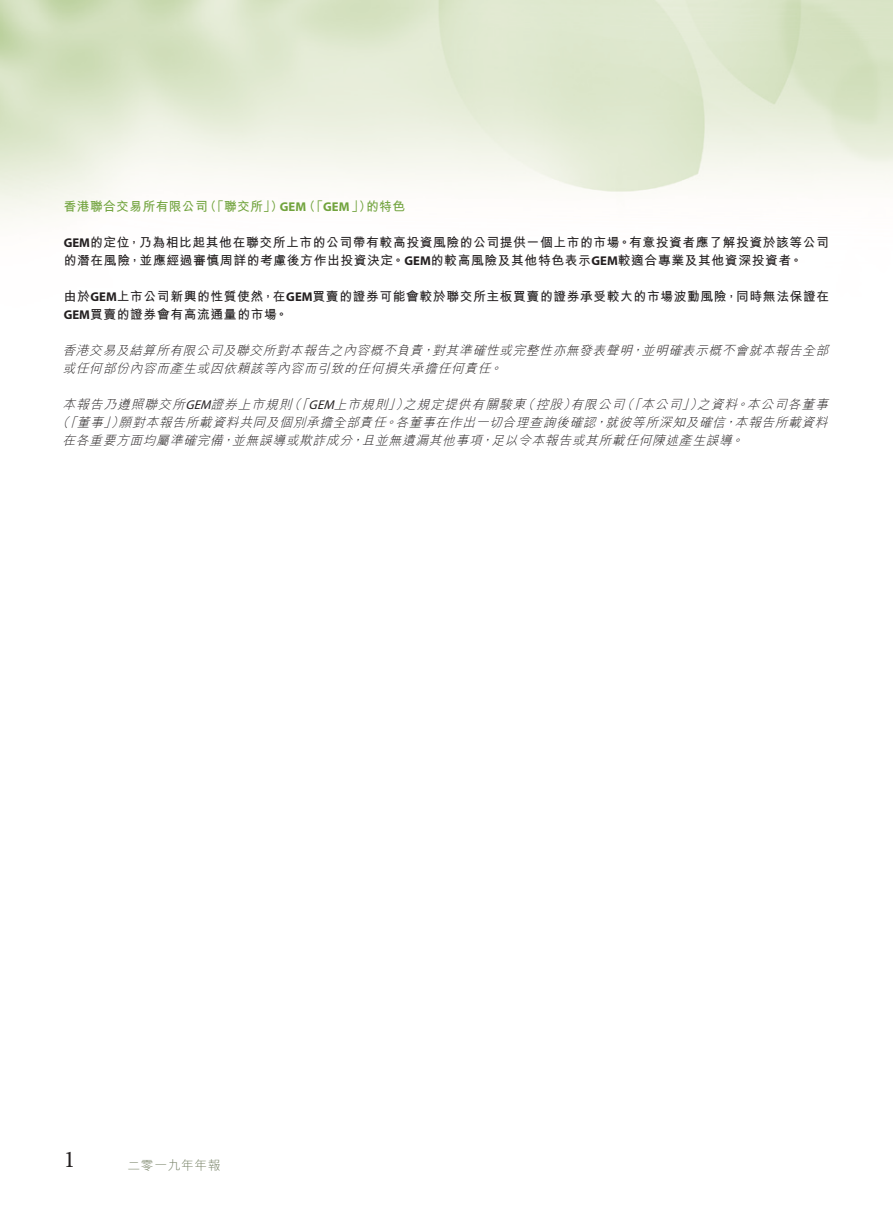
<style>
.page{position:relative;width:893px;height:1212px;background:#fff}
.page>*{position:absolute;margin:0;border:0;box-sizing:border-box;transform-origin:0 0}
.t1{font:24px "Minion Pro";color:#231f20}
.Body_Text{font:italic 300 12.75px "M Hei HK";color:#231f20}
.Body_Text-2{font:700 12.75px/18px "M Hei HK";letter-spacing:.05em;color:#231f20}
.Heading_1{font:700 12.75px "M Hei HK";letter-spacing:.03em;color:#71a33d}
.t2{font:300 12.75px "M Hei HK";letter-spacing:.05em;color:#758064}
.Heading_1-2{font:700 12.75px "Myriad Pro";color:#71a33d}
.s1{font-family:"Myriad Pro"}
.s2{font-family:"Myriad Pro";font-weight:400}
</style>
<div class="page">
<p class="Heading_1" style="left:64px;top:197px;width:146px">香港聯合交易所有限公司</p>
<p class="Body_Text-2" style="left:64px;top:232px;width:767px"><span class="s1">GEM</span>的定位，乃為相比起其他在聯交所上市的公司帶有較高投資風險的公司提供一個上市的市場。有意投資者應了解投資於該等公司的潛在風險，並應經過審慎周詳的考慮後方作出投資決定。<span class="s1">GEM</span>的較高風險及其他特色表示<span class="s1">GEM</span>較適合專業及其他資深投資者。</p>
<p class="Body_Text-2" style="left:64px;top:286px;width:767px">由於<span class="s1">GEM</span>上市公司新興的性質使然，在<span class="s1">GEM</span>買賣的證券可能會較於聯交所主板買賣的證券承受較大的市場波動風險，同時無法保證在<br><span class="s1">GEM</span>買賣的證券會有高流通量的市場。</p>
<p class="Body_Text" style="left:642px;top:344px;width:191px">並明確表示概不會就本報告全部</p>
<p class="Heading_1" style="left:204px;top:197px;width:81px">（「聯交所」）</p>
<p class="Heading_1" style="left:303px;top:197px;width:70px">（「<span class="s1">GEM</span>」）</p>
<p class="Heading_1" style="left:366px;top:197px;width:41px">的特色</p>
<p class="Heading_1-2" style="left:280px;top:199px;width:28px">GEM</p>
<p class="Body_Text" style="left:432px;top:344px;width:205px">對其準確性或完整性亦無發表聲明</p>
<p class="Body_Text" style="left:62px;top:344px;width:365px">香港交易及結算所有限公司及聯交所對本報告之內容概不負責</p>
<p class="Body_Text" style="left:421px;top:344px;width:18px">，</p>
<p class="Body_Text" style="left:630px;top:344px;width:18px">，</p>
<p class="Body_Text" style="left:62px;top:362px;width:433px">或任何部份內容而產生或因依賴該等內容而引致的任何損失承擔任何責任</p>
<p class="Body_Text" style="left:489px;top:362px;width:18px">。</p>
<p class="Body_Text" style="left:288px;top:398px;width:26px">（「</p>
<p class="Body_Text" style="left:387px;top:398px;width:26px">」）</p>
<p class="Body_Text" style="left:522px;top:398px;width:18px">（</p>
<p class="Body_Text" style="left:563px;top:398px;width:18px">）</p>
<p class="Body_Text" style="left:620px;top:398px;width:26px">（「</p>
<p class="Body_Text" style="left:681px;top:398px;width:26px">」）</p>
<p class="Body_Text" style="left:403px;top:398px;width:127px">之規定提供有關駿東</p>
<p class="Body_Text" style="left:62px;top:398px;width:234px">本報告乃遵照聯交所<span class="s2">GEM</span>證券上市規則</p>
<p class="Body_Text" style="left:309px;top:398px;width:84px"><span class="s2">GEM</span>上市規則</p>
<p class="Body_Text" style="left:697px;top:398px;width:45px">之資料</p>
<p class="Body_Text" style="left:536px;top:398px;width:93px">控股有限公司</p>
<p class="Body_Text" style="left:641px;top:398px;width:45px">本公司</p>
<p class="Body_Text" style="left:747px;top:398px;width:86px">本公司各董事</p>
<p class="Body_Text" style="left:736px;top:398px;width:18px">。</p>
<p class="Body_Text" style="left:56px;top:416px;width:26px">（「</p>
<p class="Body_Text" style="left:103px;top:416px;width:26px">」）</p>
<p class="Body_Text" style="left:119px;top:416px;width:272px">願對本報告所載資料共同及個別承擔全部責任</p>
<p class="Body_Text" style="left:395px;top:416px;width:205px">各董事在作出一切合理查詢後確認</p>
<p class="Body_Text" style="left:735px;top:416px;width:98px">本報告所載資料</p>
<p class="Body_Text" style="left:77px;top:416px;width:31px">董事</p>
<p class="Body_Text" style="left:605px;top:416px;width:125px">就彼等所深知及確信</p>
<p class="Body_Text" style="left:384px;top:416px;width:18px">。</p>
<p class="Body_Text" style="left:594px;top:416px;width:18px">，</p>
<p class="Body_Text" style="left:723px;top:416px;width:18px">，</p>
<p class="Body_Text" style="left:491px;top:434px;width:245px">足以令本報告或其所載任何陳述產生誤導</p>
<p class="Body_Text" style="left:62px;top:434px;width:165px">在各重要方面均屬準確完備</p>
<p class="Body_Text" style="left:232px;top:434px;width:125px">並無誤導或欺詐成分</p>
<p class="Body_Text" style="left:362px;top:434px;width:125px">且並無遺漏其他事項</p>
<p class="Body_Text" style="left:730px;top:434px;width:18px">。</p>
<p class="Body_Text" style="left:221px;top:434px;width:18px">，</p>
<p class="Body_Text" style="left:351px;top:434px;width:18px">，</p>
<p class="Body_Text" style="left:480px;top:434px;width:18px">，</p>
<p class="t1" style="left:64px;top:1144px;width:13px">1</p>
<p class="t2" style="left:128px;top:1159px;width:95px">二零一九年年報</p>
</div>
